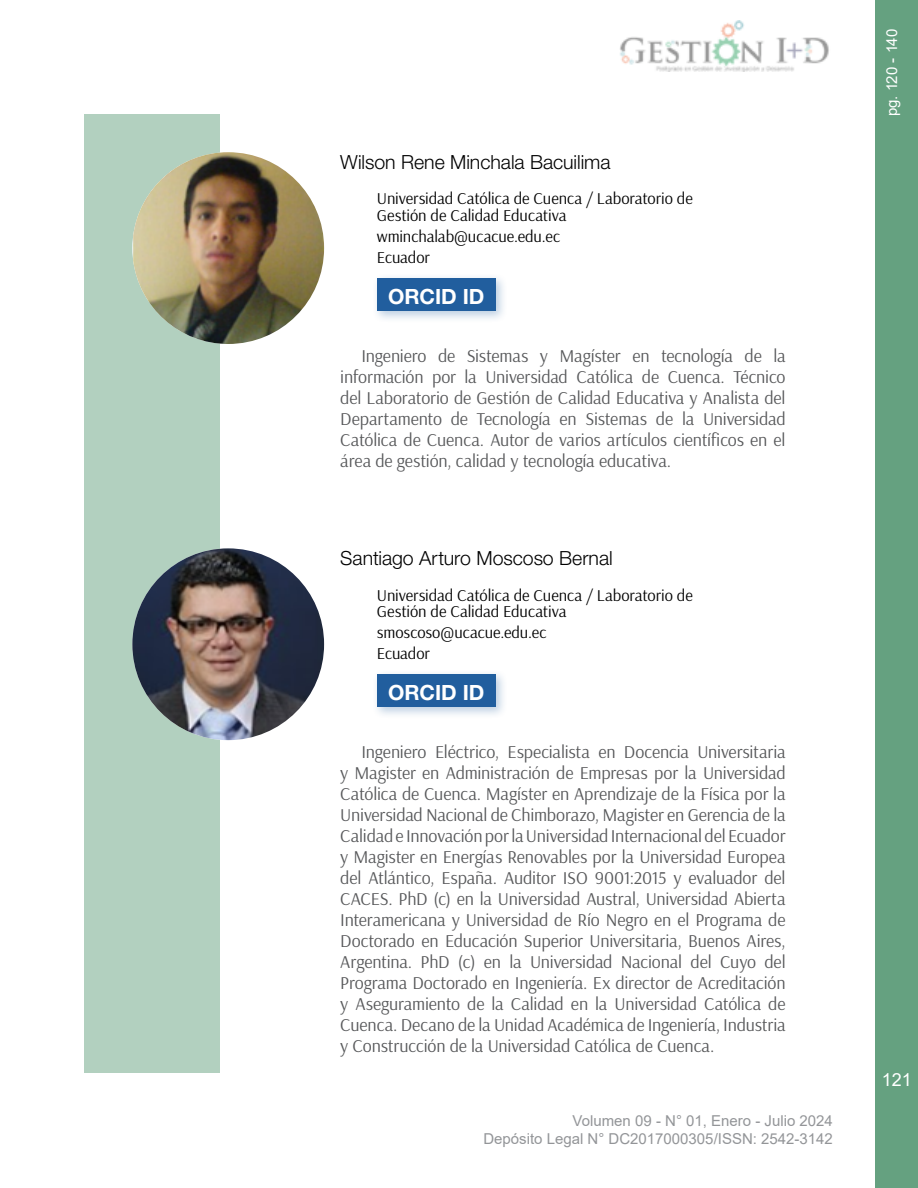
<style>
.page{position:relative;width:918px;height:1188px;background:#fff}
.page>*{position:absolute;margin:0;border:0;box-sizing:border-box;transform-origin:0 0}
.t1{font:700 21px "Helvetica Neue LT Std";color:#fff}
.t2{font:300 19.5px "Helvetica Neue LT Std";color:#000}
.t3{font:18px/21px "Arsenal";letter-spacing:-.01em;color:#58595b;text-align:justify}
.t4{font:18px "Arial";color:#fff}
.t5{font:16.5px/16.5px "Arsenal";letter-spacing:-.005em;color:#000}
.t6{font:15px/18px "Arial";color:#939598;text-align:right}
.t7{font:15px "Arial";letter-spacing:.005em;color:#fff}
</style>
<div class="page">
<div style="left:876px;top:0;width:42px;height:1188px;background:#65a180"></div>
<img style="left:620px;top:21px;width:209px;height:51px">
<div style="left:84px;top:115px;width:135px;height:958px;background:#b2d0bf"></div>
<div style="left:372px;top:273px;width:135px;height:50px;background:#215e9e;opacity:.3"></div>
<div style="left:377px;top:278px;width:119px;height:33px;background:#215e9e"></div>
<div style="left:372px;top:670px;width:135px;height:49px;background:#215e9e;opacity:.3"></div>
<div style="left:377px;top:674px;width:119px;height:33px;background:#215e9e"></div>
<img style="left:133px;top:152px;width:191px;height:192px">
<img style="left:132px;top:548px;width:192px;height:192px;border-radius:96px">
<p class="t2" style="left:340px;top:150px;width:272px">Wilson Rene Minchala Bacuilima</p>
<p class="t5" style="left:377px;top:190px;width:317px">Universidad Católica de Cuenca / Laboratorio de<br>Gestión de Calidad Educativa</p>
<p class="t5" style="left:377px;top:225px;width:185px;line-height:20.7px">wminchalab@ucacue.edu.ec<br>Ecuador</p>
<p class="t1" style="left:388px;top:283px;width:98px">ORCID ID</p>
<p class="t3" style="left:340px;top:345px;width:447px;text-indent:21px">Ingeniero de Sistemas y Magíster en tecnología de la información por la Universidad Católica de Cuenca. Técnico del Laboratorio de Gestión de Calidad Educativa y Analista del Departamento de Tecnología en Sistemas de la Universidad Católica de Cuenca. Autor de varios artículos científicos en el área de gestión, calidad y tecnología educativa.</p>
<p class="t2" style="left:340px;top:546px;width:274px">Santiago Arturo Moscoso Bernal</p>
<p class="t5" style="left:377px;top:586px;width:317px">Universidad Católica de Cuenca / Laboratorio de<br>Gestión de Calidad Educativa</p>
<p class="t5" style="left:377px;top:622px;width:171px;line-height:20.7px">smoscoso@ucacue.edu.ec<br>Ecuador</p>
<p class="t1" style="left:388px;top:679px;width:98px">ORCID ID</p>
<p class="t3" style="left:340px;top:741px;width:447px;text-indent:21px">Ingeniero Eléctrico, Especialista en Docencia Universitaria y Magister en Administración de Empresas por la Universidad Católica de Cuenca. Magíster en Aprendizaje de la Física por la Universidad Nacional de Chimborazo, Magister en Gerencia de la Calidad e Innovación por la Universidad Internacional del Ecuador y Magister en Energías Renovables por la Universidad Europea del Atlántico, España. Auditor ISO 9001:2015 y evaluador del CACES. PhD (c) en la Universidad Austral, Universidad Abierta Interamericana y Universidad de Río Negro en el Programa de Doctorado en Educación Superior Universitaria, Buenos Aires, Argentina. PhD (c) en la Universidad Nacional del Cuyo del Programa Doctorado en Ingeniería. Ex director de Acreditación y Aseguramiento de la Calidad en la Universidad Católica de Cuenca. Decano de la Unidad Académica de Ingeniería, Industria y Construcción de la Universidad Católica de Cuenca.</p>
<p class="t6" style="left:483px;top:1112px;width:351px">Volumen 09 - N° 01, Enero - Julio 2024<br>Depósito Legal N° DC2017000305/ISSN: 2542-3142</p>
<p class="t7" style="left:882px;top:116px;width:89px;rotate:-90deg">pg. 120 - 140</p>
<p class="t4" style="left:882px;top:1068px;width:32px">121</p>
</div>
